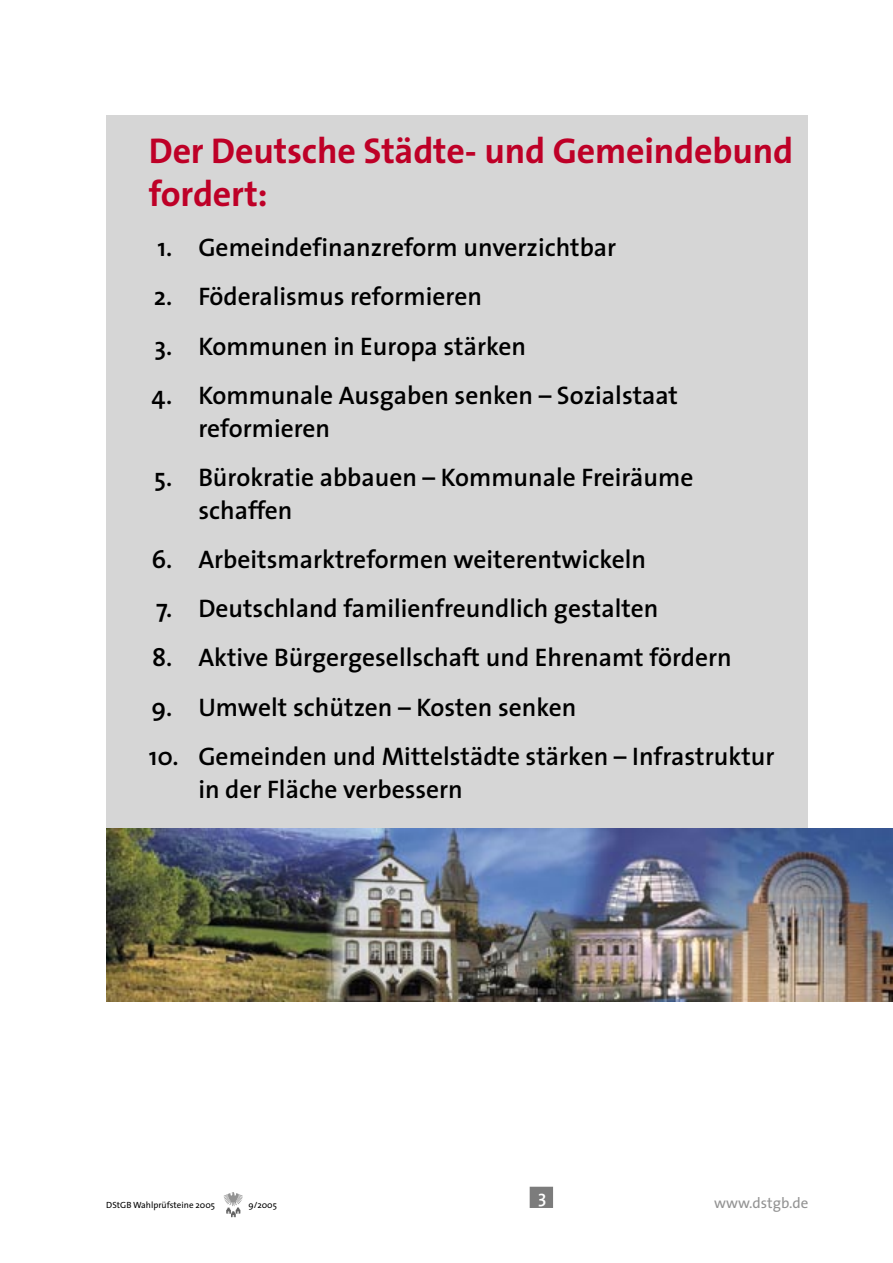
<style>
.page{position:relative;width:893px;height:1263px;background:#fff}
.page>*{position:absolute;margin:0;border:0;box-sizing:border-box;transform-origin:0 0}
.Head_klein{font:700 36px/43.2px "The Sans";letter-spacing:-.005em;color:#be0027}
.Fließtext{font:600 25.5px/33px "The Sans";color:#000}
.t1{font:600 18px "The Sans";color:#fff}
.t2{font:15px "The Sans";color:#939393}
.t3{font:9px "The Sans";color:#000}
</style>
<div class="page">
<svg style="left:223px;top:1192px;width:20px;height:25px"></svg>
<div style="left:530px;top:1187px;width:22px;height:20px;background:#7c7c7c"></div>
<div style="left:530px;top:1187px;width:23px;height:21px;border:2px solid #7c7c7c"></div>
<div style="left:106px;top:116px;width:702px;height:728px;background:#d6d6d6"></div>
<img style="left:106px;top:829px;width:787px;height:173px">
<p class="Head_klein" style="left:149px;top:128px;width:646px">Der Deutsche Städte- und Gemeindebund fordert:</p>
<p class="Fließtext" style="left:158px;top:230px;width:460px">1. Gemeindefinanzreform unverzichtbar</p>
<p class="Fließtext" style="left:154px;top:280px;width:330px">2. Föderalismus reformieren</p>
<p class="Fließtext" style="left:154px;top:329px;width:373px">3. Kommunen in Europa stärken</p>
<p class="Fließtext" style="left:198px;top:378px;width:481px;text-indent:-47px">4. Kommunale Ausgaben senken – Sozialstaat reformieren</p>
<p class="Fließtext" style="left:198px;top:460px;width:497px;text-indent:-44px">5. Bürokratie abbauen – Kommunale Freiräume schaffen</p>
<p class="Fließtext" style="left:151px;top:542px;width:496px">6. Arbeitsmarktreformen weiterentwickeln</p>
<p class="Fließtext" style="left:156px;top:591px;width:504px">7. Deutschland familienfreundlich gestalten</p>
<p class="Fließtext" style="left:152px;top:640px;width:581px">8. Aktive Bürgergesellschaft und Ehrenamt fördern</p>
<p class="Fließtext" style="left:151px;top:690px;width:427px">9. Umwelt schützen – Kosten senken</p>
<p class="Fließtext" style="left:198px;top:739px;width:578px;text-indent:-50px">10. Gemeinden und Mittelstädte stärken – Infrastruktur in der Fläche verbessern</p>
<p class="t1" style="left:538px;top:1181px;width:10px">3</p>
<p class="t3" style="left:106px;top:1197px;width:110px">DStGB Wahlprüfsteine 2005</p>
<p class="t3" style="left:249px;top:1197px;width:30px">9/2005</p>
<p class="t2" style="left:714px;top:1190px;width:96px">www.dstgb.de</p>
</div>
